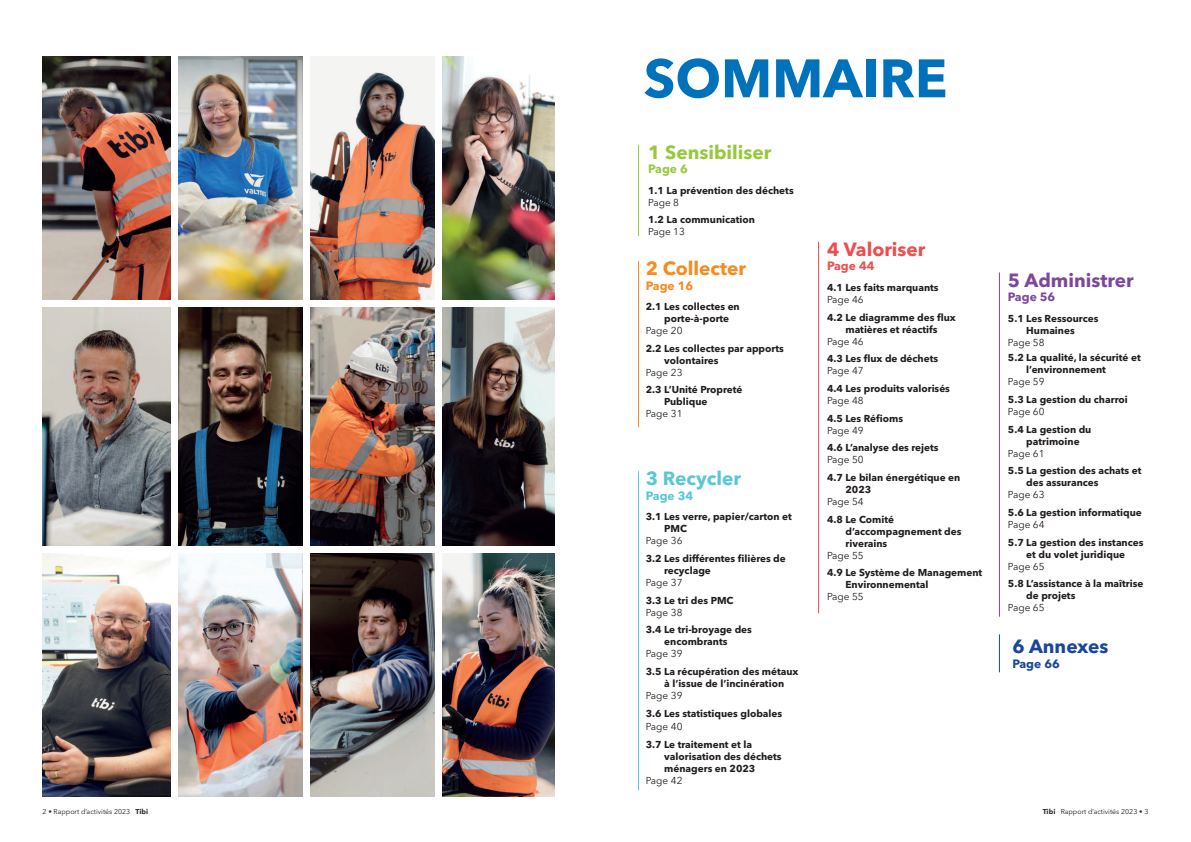
<style>
.page{position:relative;width:1191px;height:842px;background:#fff}
.page>*{position:absolute;margin:0;border:0;box-sizing:border-box;transform-origin:0 0}
.t1{font:700 53.5px "Avenir Next LT Pro";color:#0072bc}
.t2{font:700 19px "Avenir Next LT Pro";color:#97c93c}
.t3{font:700 19px "Avenir Next LT Pro";color:#7d489c}
.t4{font:700 19px "Avenir Next LT Pro";color:#f68b1f}
.t5{font:700 19px "Avenir Next LT Pro";color:#ef4d4d}
.t6{font:700 19px "Avenir Next LT Pro";color:#59c7d6}
.t7{font:700 19px "Avenir Next LT Pro";color:#18469d}
.t8{font:700 12px "Avenir Next LT Pro";color:#f68b1f}
.t9{font:700 12px "Avenir Next LT Pro";color:#59c7d6}
.t10{font:700 12px "Avenir Next LT Pro";color:#ef4d4d}
.t11{font:700 12px "Avenir Next LT Pro";color:#18469d}
.t12{font:700 12px "Avenir Next LT Pro";color:#7d489c}
.t13{font:700 12px "Avenir Next LT Pro";color:#97c93c}
.t14{font:700 10px/12px "Avenir Next LT Pro";color:#231f20}
.t15{font:10px "Avenir Next LT Pro";color:#231f20}
.t16{font:7px "Avenir Next LT Pro";color:#231f20}
.s1{color:#2e2d31}
.s2{font-weight:700;color:#2e2d31}
</style>
<div class="page">
<hr style="left:638px;top:145px;width:1px;height:91px;background:#97c93c">
<hr style="left:638px;top:261px;width:1px;height:166px;background:#f68b1f">
<hr style="left:638px;top:471px;width:1px;height:319px;background:#59c7d6">
<hr style="left:999px;top:635px;width:1px;height:37px;background:#18469d">
<hr style="left:818px;top:242px;width:1px;height:371px;background:#ef4d4d">
<hr style="left:999px;top:273px;width:1px;height:343px;background:#7d489c">
<img style="left:178px;top:553px;width:377px;height:244px">
<img style="left:43px;top:57px;width:512px;height:489px">
<img style="left:43px;top:553px;width:128px;height:244px">
<div style="left:43px;top:300px;width:512px;height:6px;background:#fff"></div>
<div style="left:171px;top:53px;width:7px;height:758px;background:#fff"></div>
<div style="left:303px;top:53px;width:6px;height:758px;background:#fff"></div>
<div style="left:435px;top:53px;width:6px;height:758px;background:#fff"></div>
<h1 class="t1" style="left:644px;top:46px;width:305px">SOMMAIRE</h1>
<h2 class="t2" style="left:648px;top:141px;width:125px">1 Sensibiliser</h2>
<p class="t13" style="left:648px;top:162px;width:41px">Page 6</p>
<p class="t14" style="left:648px;top:184px;width:147px">1.1 La prévention des déchets</p>
<p class="t15" style="left:648px;top:196px;width:32px">Page 8</p>
<p class="t14" style="left:648px;top:214px;width:108px">1.2 La communication</p>
<p class="t15" style="left:648px;top:226px;width:38px">Page 13</p>
<h2 class="t4" style="left:646px;top:257px;width:102px">2 Collecter</h2>
<p class="t8" style="left:646px;top:278px;width:49px">Page 16</p>
<p class="t14" style="left:664px;top:300px;width:77px;text-indent:-18px">2.1 Les collectes en porte-à-porte</p>
<p class="t15" style="left:646px;top:325px;width:38px">Page 20</p>
<p class="t14" style="left:664px;top:342px;width:121px;text-indent:-18px">2.2 Les collectes par apports volontaires</p>
<p class="t15" style="left:646px;top:366px;width:38px">Page 23</p>
<p class="t14" style="left:664px;top:384px;width:80px;text-indent:-18px">2.3 L’Unité Propreté<br>Publique</p>
<p class="t15" style="left:646px;top:408px;width:38px">Page 31</p>
<h2 class="t6" style="left:646px;top:467px;width:97px">3 Recycler</h2>
<p class="t9" style="left:646px;top:488px;width:49px">Page 34</p>
<p class="t14" style="left:664px;top:511px;width:129px;text-indent:-18px">3.1 Les verre, papier/carton et<br>PMC</p>
<p class="t15" style="left:646px;top:535px;width:38px">Page 36</p>
<p class="t14" style="left:664px;top:552px;width:123px;text-indent:-18px">3.2 Les différentes filières de recyclage</p>
<p class="t15" style="left:646px;top:576px;width:38px">Page 37</p>
<p class="t14" style="left:646px;top:594px;width:89px">3.3 Le tri des PMC</p>
<p class="t15" style="left:646px;top:606px;width:38px">Page 38</p>
<p class="t14" style="left:646px;top:624px;width:108px;text-align:center">3.4 Le tri-broyage des encombrants</p>
<p class="t15" style="left:646px;top:648px;width:38px">Page 39</p>
<p class="t14" style="left:646px;top:665px;width:154px;text-align:center">3.5 La récupération des métaux à l’issue de l’incinération</p>
<p class="t15" style="left:646px;top:689px;width:38px">Page 39</p>
<p class="t14" style="left:646px;top:707px;width:138px">3.6 Les statistiques globales</p>
<p class="t15" style="left:646px;top:721px;width:38px">Page 40</p>
<p class="t14" style="left:664px;top:738px;width:119px;text-indent:-18px">3.7 Le traitement et la valorisation des déchets ménagers en 2023</p>
<p class="t15" style="left:646px;top:774px;width:38px">Page 42</p>
<h2 class="t5" style="left:827px;top:238px;width:100px">4 Valoriser</h2>
<p class="t10" style="left:827px;top:259px;width:49px">Page 44</p>
<p class="t14" style="left:827px;top:281px;width:113px">4.1 Les faits marquants</p>
<p class="t15" style="left:827px;top:293px;width:38px">Page 46</p>
<p class="t14" style="left:827px;top:311px;width:130px;text-align:center">4.2 Le diagramme des flux matières et réactifs</p>
<p class="t15" style="left:827px;top:335px;width:38px">Page 46</p>
<p class="t14" style="left:827px;top:353px;width:113px">4.3 Les flux de déchets</p>
<p class="t15" style="left:827px;top:365px;width:38px">Page 47</p>
<p class="t14" style="left:827px;top:382px;width:124px">4.4 Les produits valorisés</p>
<p class="t15" style="left:827px;top:394px;width:38px">Page 48</p>
<p class="t14" style="left:827px;top:412px;width:78px">4.5 Les Réfioms</p>
<p class="t15" style="left:827px;top:424px;width:38px">Page 49</p>
<p class="t14" style="left:827px;top:442px;width:113px">4.6 L’analyse des rejets</p>
<p class="t15" style="left:827px;top:454px;width:38px">Page 50</p>
<p class="t14" style="left:845px;top:471px;width:116px;text-indent:-18px">4.7 Le bilan énergétique en<br>2023</p>
<p class="t15" style="left:827px;top:495px;width:38px">Page 54</p>
<p class="t14" style="left:845px;top:513px;width:118px;text-indent:-18px">4.8 Le Comité d’accompagnement des riverains</p>
<p class="t15" style="left:827px;top:549px;width:38px">Page 55</p>
<p class="t14" style="left:845px;top:567px;width:138px;text-indent:-18px">4.9 Le Système de Management<br>Environnemental</p>
<p class="t15" style="left:827px;top:591px;width:38px">Page 55</p>
<h2 class="t3" style="left:1008px;top:268px;width:127px">5 Administrer</h2>
<p class="t12" style="left:1008px;top:290px;width:49px">Page 56</p>
<p class="t14" style="left:1008px;top:312px;width:92px;text-align:center">5.1 Les Ressources<br>Humaines</p>
<p class="t15" style="left:1008px;top:336px;width:38px">Page 58</p>
<p class="t14" style="left:1026px;top:352px;width:116px;text-indent:-18px">5.2 La qualité, la sécurité et l’environnement</p>
<p class="t15" style="left:1008px;top:376px;width:38px">Page 59</p>
<p class="t14" style="left:1008px;top:393px;width:121px">5.3 La gestion du charroi</p>
<p class="t15" style="left:1008px;top:405px;width:38px">Page 60</p>
<p class="t14" style="left:1026px;top:423px;width:67px;text-indent:-18px">5.4 La gestion du patrimoine</p>
<p class="t15" style="left:1008px;top:447px;width:38px">Page 61</p>
<p class="t14" style="left:1026px;top:465px;width:117px;text-indent:-18px">5.5 La gestion des achats et des assurances</p>
<p class="t15" style="left:1008px;top:489px;width:38px">Page 63</p>
<p class="t14" style="left:1008px;top:506px;width:135px">5.6 La gestion informatique</p>
<p class="t15" style="left:1008px;top:518px;width:38px">Page 64</p>
<p class="t14" style="left:1008px;top:536px;width:137px;text-align:center">5.7 La gestion des instances et du volet juridique</p>
<p class="t15" style="left:1008px;top:560px;width:38px">Page 65</p>
<p class="t14" style="left:1026px;top:578px;width:119px;text-indent:-18px">5.8 L’assistance à la maîtrise de projets</p>
<p class="t15" style="left:1008px;top:602px;width:38px">Page 65</p>
<h2 class="t7" style="left:1012px;top:635px;width:98px">6 Annexes</h2>
<p class="t11" style="left:1012px;top:656px;width:49px">Page 66</p>
<p class="t16" style="left:43px;top:807px;width:107px">2 <span class="s1">•</span> Rapport d’activités 2023 <span class="s2">Tibi</span></p>
<p class="t16" style="left:1042px;top:807px;width:107px"><span class="s2">Tibi</span> Rapport d’activités 2023 <span class="s1">•</span> 3</p>
</div>
